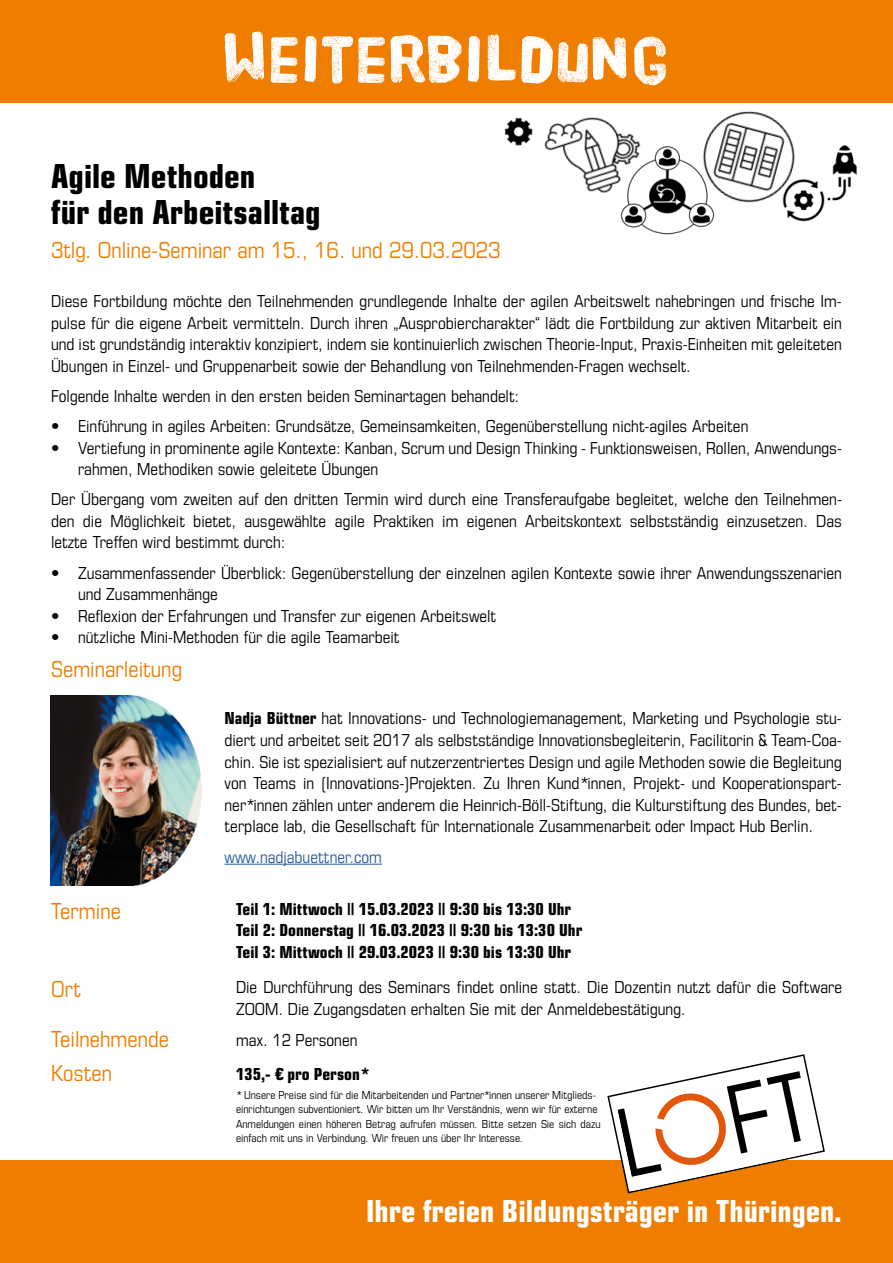
<style>
.page{position:relative;width:893px;height:1263px;background:#fff}
.page>*{position:absolute;margin:0;border:0;box-sizing:border-box;transform-origin:0 0}
.t1{font:67.5px "HVD Poster";letter-spacing:.01em;color:#fff}
.t2{font:36px/36px "Eurostile Con Hea";color:#000}
.t3{font:33px "Eurostile Con Hea";color:#fff}
.t4{font:24px/50.4px "Eurostile Con";color:#ef7d00}
.t5{font:18px/21.6px "Eurostile Con";color:#000;text-align:justify}
.t6{font:18px/21.6px "Eurostile Con Hea";color:#000}
.t7{font:18px "Eurostile Con";color:#275b9b}
.t8{font:12px/14.4px "Eurostile Con";color:#000}
.s1{font-family:"Eurostile Con Hea"}
</style>
<div class="page">
<img style="left:534px;top:102px;width:123px;height:91px">
<div style="left:0;top:0;width:893px;height:102px;background:#ef7d00"></div>
<hr style="left:225px;top:864px;width:157px;height:1px;background:#275b9b">
<div style="left:0;top:1161px;width:893px;height:102px;background:#ef7d00"></div>
<svg style="left:606px;top:1054px;width:220px;height:140px"></svg>
<img style="left:617px;top:141px;width:98px;height:94px">
<img style="left:701px;top:111px;width:92px;height:94px">
<img style="left:504px;top:113px;width:33px;height:36px">
<img style="left:783px;top:144px;width:74px;height:77px">
<img style="left:51px;top:695px;width:151px;height:190px">
<h1 class="t1" style="left:222px;top:29px;width:449px">Weiterbildung</h1>
<h2 class="t2" style="left:51px;top:155px;width:271px">Agile Methoden<br>für den Arbeitsalltag</h2>
<h3 class="t4" style="left:51px;top:223px;width:451px">3tlg. Online-Seminar am 15., 16. und 29.03.2023</h3>
<p class="t5" style="left:51px;top:289px;width:792px">Diese Fortbildung möchte den Teilnehmenden grundlegende Inhalte der agilen Arbeitswelt nahebringen und frische Im&shy;pulse für die eigene Arbeit vermitteln. Durch ihren „Ausprobiercharakter“ lädt die Fortbildung zur aktiven Mitarbeit ein und ist grundständig interaktiv konzipiert, indem sie kontinuierlich zwischen Theorie-Input, Praxis-Einheiten mit geleiteten Übungen in Einzel- und Gruppenarbeit sowie der Behandlung von Teilnehmenden-Fragen wechselt.</p>
<p class="t5" style="left:51px;top:384px;width:470px">Folgende Inhalte werden in den ersten beiden Seminartagen behandelt:</p>
<p class="t5" style="left:51px;top:414px;width:699px">• Einführung in agiles Arbeiten: Grundsätze, Gemeinsamkeiten, Gegenüberstellung nicht-agiles Arbeiten</p>
<p class="t5" style="left:78px;top:436px;width:765px;text-indent:-27px">• Vertiefung in prominente agile Kontexte: Kanban, Scrum und Design Thinking - Funktionsweisen, Rollen, Anwendungs&shy;rahmen, Methodiken sowie geleitete Übungen</p>
<p class="t5" style="left:51px;top:488px;width:792px">Der Übergang vom zweiten auf den dritten Termin wird durch eine Transferaufgabe begleitet, welche den Teilnehmen&shy;den die Möglichkeit bietet, ausgewählte agile Praktiken im eigenen Arbeitskontext selbstständig einzusetzen. Das letzte Treffen wird bestimmt durch:</p>
<p class="t5" style="left:78px;top:561px;width:765px;text-indent:-27px">• Zusammenfassender Überblick: Gegenüberstellung der einzelnen agilen Kontexte sowie ihrer Anwendungsszenarien und Zusammenhänge</p>
<p class="t5" style="left:51px;top:604px;width:447px">• Reflexion der Erfahrungen und Transfer zur eigenen Arbeitswelt</p>
<p class="t5" style="left:51px;top:626px;width:350px">• nützliche Mini-Methoden für die agile Teamarbeit</p>
<h3 class="t4" style="left:51px;top:643px;width:133px">Seminarleitung</h3>
<h3 class="t4" style="left:51px;top:884px;width:72px">Termine</h3>
<h3 class="t4" style="left:51px;top:963px;width:120px">Ort<br>Teilnehmende</h3>
<h3 class="t4" style="left:51px;top:1047px;width:63px">Kosten</h3>
<p class="t5" style="left:225px;top:707px;width:619px"><span class="s1">Nadja Büttner</span> hat Innovations- und Technologiemanagement, Marketing und Psychologie stu&shy;diert und arbeitet seit 2017 als selbstständige Innovationsbegleiterin, Facilitorin &amp; Team-Coa&shy;chin. Sie ist spezialisiert auf nutzerzentriertes Design und agile Methoden sowie die Begleitung von Teams in (Innovations-)Projekten. Zu Ihren Kund*innen, Projekt- und Kooperationspart&shy;ner*innen zählen unter anderem die Heinrich-Böll-Stiftung, die Kulturstiftung des Bundes, bet&shy;terplace lab, die Gesellschaft für Internationale Zusammenarbeit oder Impact Hub Berlin.</p>
<p class="t7" style="left:225px;top:844px;width:159px">www.nadjabuettner.com</p>
<p class="t6" style="left:236px;top:897px;width:347px">Teil 1: Mittwoch || 15.03.2023 || 9:30 bis 13:30 Uhr<br>Teil 2: Donnerstag || 16.03.2023 || 9:30 bis 13:30 Uhr<br>Teil 3: Mittwoch || 29.03.2023 || 9:30 bis 13:30 Uhr</p>
<p class="t5" style="left:236px;top:975px;width:608px">Die Durchführung des Seminars findet online statt. Die Dozentin nutzt dafür die Software<br>ZOOM. Die Zugangsdaten erhalten Sie mit der Anmeldebestätigung.</p>
<p class="t5" style="left:236px;top:1028px;width:123px">max. 12 Personen</p>
<p class="t6" style="left:236px;top:1062px;width:133px">135,- € pro Person*</p>
<p class="t8" style="left:236px;top:1087px;width:366px">* Unsere Preise sind für die Mitarbeitenden und Partner*innen unserer Mitglieds&shy;einrichtungen subventioniert. Wir bitten um Ihr Verständnis, wenn wir für externe Anmeldungen einen höheren Betrag aufrufen müssen. Bitte setzen Sie sich dazu einfach mit uns in Verbindung. Wir freuen uns über Ihr Interesse.</p>
<h3 class="t3" style="left:366px;top:1187px;width:477px">Ihre freien Bildungsträger in Thüringen.</h3>
</div>
